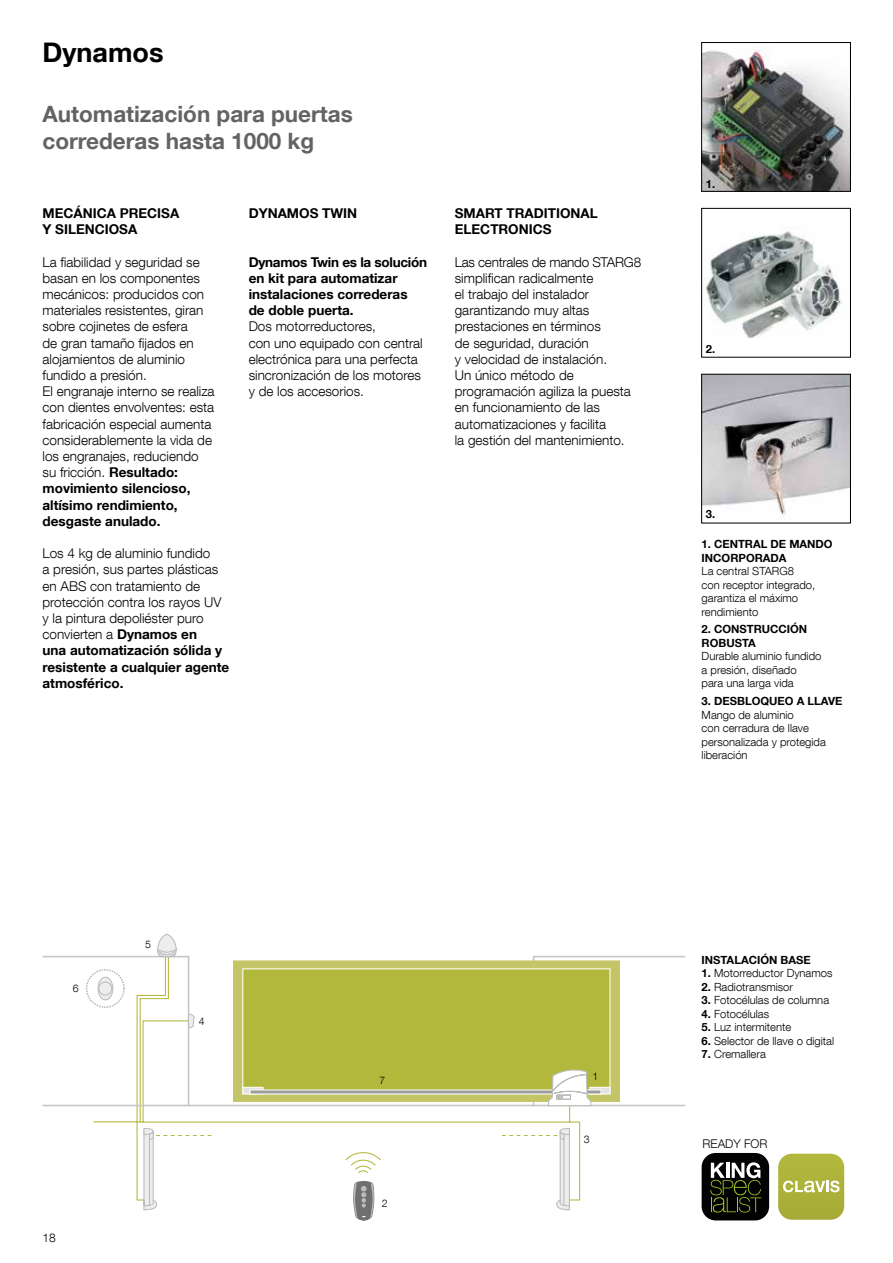
<style>
.page{position:relative;width:893px;height:1263px;background:#fff}
.page>*{position:absolute;margin:0;border:0;box-sizing:border-box;transform-origin:0 0}
.t1{font:700 27px "Helvetica Neue LT Com";color:#000}
.t2{font:700 22.5px/27px "Helvetica Neue LT Com";color:#646363}
.t3{font:300 13.5px/16.2px "Helvetica Neue LT Com";color:#000}
.t4{font:700 13.5px/16.2px "Helvetica Neue LT Com";color:#000}
.t5{font:300 12px "Helvetica Neue LT Com";color:#000}
.t6{font:300 11.25px/13.5px "Helvetica Neue LT Com";color:#000}
.t7{font:700 11.25px/13.5px "Helvetica Neue LT Com";color:#000}
.t8{font:300 10.5px "Helvetica Neue LT Com";color:#000}
.s1{font-weight:700}
</style>
<div class="page">
<svg style="left:93px;top:1106px;width:488px;height:95px"></svg>
<svg style="left:187px;top:956px;width:498px;height:151px"></svg>
<div style="left:233px;top:960px;width:387px;height:142px;background:#c3c567;border:1px solid #c3c567"></div>
<div style="left:242px;top:968px;width:368px;height:126px;background:#b2b83c;border:1px solid #fff"></div>
<svg style="left:43px;top:933px;width:153px;height:173px"></svg>
<div style="left:99px;top:982px;width:13px;height:13px;background:#ededed;border-radius:50%"></div>
<div style="left:98px;top:981px;width:14px;height:14px;border:1px solid #bcbcbc;border-radius:50%"></div>
<svg style="left:344px;top:1150px;width:38px;height:24px"></svg>
<svg style="left:352px;top:1180px;width:23px;height:41px"></svg>
<svg style="left:136px;top:1121px;width:78px;height:90px"></svg>
<svg style="left:500px;top:1124px;width:70px;height:87px"></svg>
<svg style="left:243px;top:1087px;width:20px;height:7px"></svg>
<svg style="left:592px;top:1087px;width:18px;height:7px"></svg>
<svg style="left:250px;top:1090px;width:351px;height:4px"></svg>
<svg style="left:547px;top:1069px;width:45px;height:38px"></svg>
<img style="left:703px;top:376px;width:146px;height:139px">
<div style="left:701px;top:374px;width:150px;height:149px;border:1px solid #000"></div>
<img style="left:703px;top:231px;width:139px;height:108px">
<div style="left:701px;top:208px;width:150px;height:149px;border:1px solid #000"></div>
<div style="left:702px;top:1153px;width:67px;height:67px;background:#020203;border-radius:14px"></div>
<svg style="left:710px;top:1162px;width:51px;height:50px"></svg>
<svg style="left:778px;top:1153px;width:67px;height:67px"></svg>
<img style="left:703px;top:48px;width:146px;height:142px">
<div style="left:701px;top:42px;width:150px;height:150px;border:1px solid #000"></div>
<h1 class="t1" style="left:43px;top:36px;width:122px">Dynamos</h1>
<h2 class="t2" style="left:43px;top:100px;width:312px">Automatización para puertas correderas hasta 1000 kg</h2>
<p class="t4" style="left:43px;top:205px;width:138px">MECÁNICA PRECISA<br>Y SILENCIOSA</p>
<p class="t3" style="left:43px;top:253px;width:174px">La fiabilidad y seguridad se basan en los componentes mecánicos: producidos con materiales resistentes, giran sobre cojinetes de esfera<br>de gran tamaño fijados en alojamientos de aluminio fundido a presión.<br>El engranaje interno se realiza con dientes envolventes: esta fabricación especial aumenta considerablemente la vida de los engranajes, reduciendo su fricción. <span class="s1">Resultado: movimiento silencioso, altísimo rendimiento, desgaste anulado.</span></p>
<p class="t3" style="left:43px;top:545px;width:188px">Los 4 kg de aluminio fundido<br>a presión, sus partes plásticas en ABS con tratamiento de protección contra los rayos UV y la pintura depoliéster puro convierten a <span class="s1">Dynamos en<br>una automatización sólida y resistente a cualquier agente atmosférico.</span></p>
<p class="t4" style="left:249px;top:205px;width:110px">DYNAMOS TWIN</p>
<p class="t4" style="left:249px;top:253px;width:180px">Dynamos Twin es la solución en kit para automatizar instalaciones correderas<br>de doble puerta.</p>
<p class="t3" style="left:249px;top:318px;width:176px">Dos motorreductores,<br>con uno equipado con central electrónica para una perfecta sincronización de los motores y de los accesorios.</p>
<p class="t4" style="left:455px;top:205px;width:144px">SMART TRADITIONAL<br>ELECTRONICS</p>
<p class="t3" style="left:455px;top:253px;width:188px">Las centrales de mando STARG8 simplifican radicalmente<br>el trabajo del instalador garantizando muy altas prestaciones en términos<br>de seguridad, duración<br>y velocidad de instalación.<br>Un único método de programación agiliza la puesta en funcionamiento de las automatizaciones y facilita<br>la gestión del mantenimiento.</p>
<p class="t7" style="left:706px;top:176px;width:11px">1.</p>
<p class="t7" style="left:706px;top:342px;width:11px">2.</p>
<p class="t7" style="left:706px;top:507px;width:11px">3.</p>
<p class="t7" style="left:702px;top:537px;width:133px">1. CENTRAL DE MANDO<br>INCORPORADA</p>
<p class="t6" style="left:702px;top:564px;width:115px">La central STARG8<br>con receptor integrado, garantiza el máximo rendimiento</p>
<p class="t7" style="left:702px;top:622px;width:107px">2. CONSTRUCCIÓN<br>ROBUSTA</p>
<p class="t6" style="left:702px;top:649px;width:121px">Durable aluminio fundido a presión, diseñado<br>para una larga vida</p>
<p class="t7" style="left:702px;top:694px;width:142px">3. DESBLOQUEO A LLAVE</p>
<p class="t6" style="left:702px;top:708px;width:126px">Mango de aluminio<br>con cerradura de llave personalizada y protegida liberación</p>
<p class="t8" style="left:73px;top:982px;width:7px">6</p>
<p class="t8" style="left:145px;top:937px;width:7px">5</p>
<p class="t8" style="left:199px;top:1015px;width:7px">4</p>
<p class="t5" style="left:43px;top:1230px;width:15px">18</p>
<p class="t8" style="left:380px;top:1074px;width:7px">7</p>
<p class="t8" style="left:382px;top:1196px;width:7px">2</p>
<p class="t8" style="left:592px;top:1070px;width:7px">1</p>
<p class="t8" style="left:584px;top:1133px;width:7px">3</p>
<p class="t7" style="left:702px;top:953px;width:111px">INSTALACIÓN BASE</p>
<p class="t6" style="left:702px;top:966px;width:132px"><span class="s1">1.</span> Motorreductor Dynamos</p>
<p class="t6" style="left:702px;top:980px;width:93px"><span class="s1">2.</span> Radiotransmisor</p>
<p class="t6" style="left:702px;top:993px;width:129px"><span class="s1">3.</span> Fotocélulas de columna</p>
<p class="t6" style="left:702px;top:1007px;width:69px"><span class="s1">4.</span> Fotocélulas</p>
<p class="t6" style="left:702px;top:1020px;width:91px"><span class="s1">5.</span> Luz intermitente</p>
<p class="t6" style="left:702px;top:1034px;width:134px"><span class="s1">6.</span> Selector de llave o digital</p>
<p class="t6" style="left:702px;top:1047px;width:66px"><span class="s1">7.</span> Cremallera</p>
<p class="t5" style="left:702px;top:1136px;width:66px">READY FOR</p>
</div>
